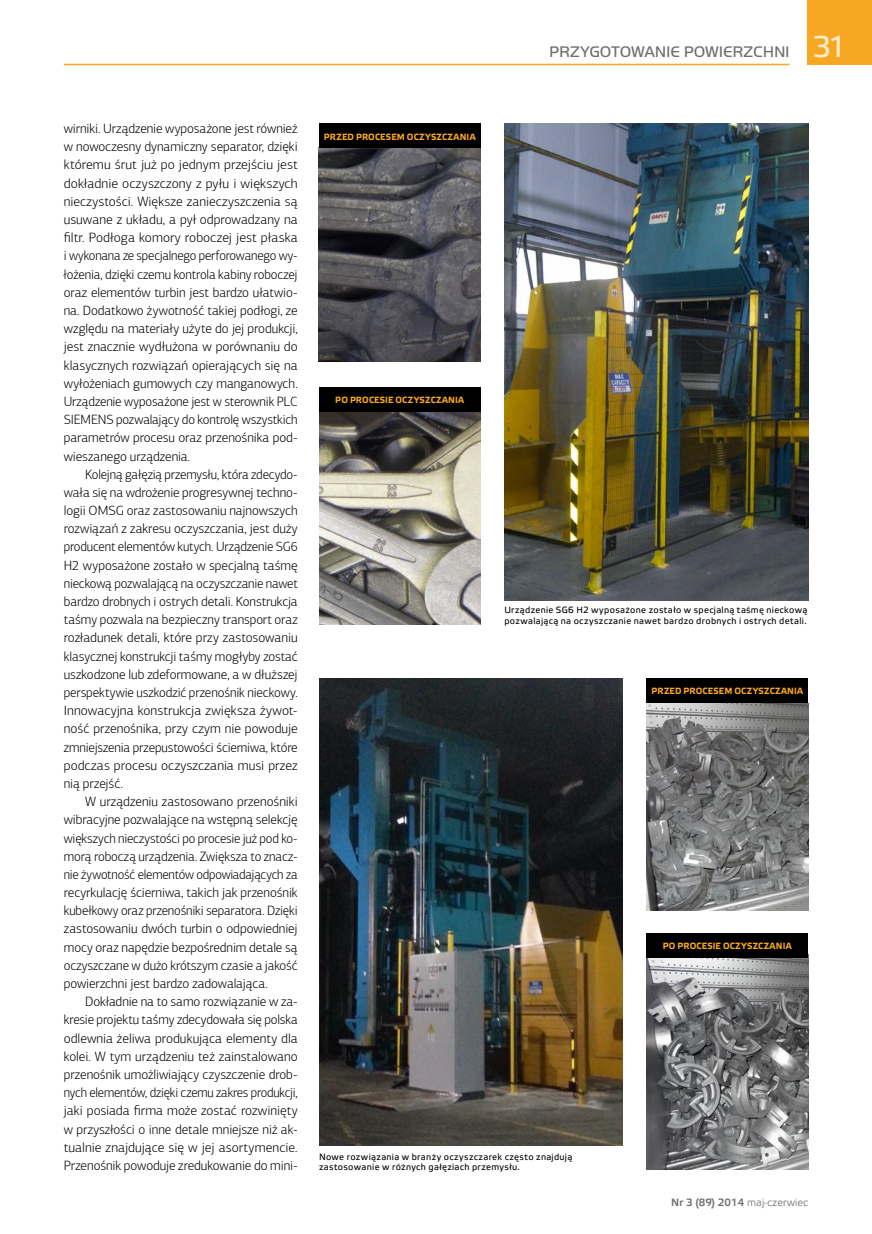
<style>
.page{position:relative;width:872px;height:1234px;background:#fff}
.page>*{position:absolute;margin:0;border:0;box-sizing:border-box;transform-origin:0 0}
.t1{font:30px "Elektra Text Pro";color:#ffeecb}
.t2{font:15.9px "Handel Gothic DOT Ligh";letter-spacing:.025em;color:#6f6f6e;scale:.96 1}
.t3{font:300 13.5px/18.1px "PF Agora Sans Pro";letter-spacing:-.005em;color:#000;text-align:justify}
.t4{font:10.5px "Elektra Light Pro";color:#6f6f6e}
.t5{font:9px/10.5px "Elektra Text Pro";letter-spacing:.03em;color:#000}
.t6{font:700 9px "Elektra Text Pro";letter-spacing:.02em;color:#f7a721;scale:.95 1}
.s1{font-family:"Elektra Medium Pro"}
</style>
<div class="page">
<img style="left:319px;top:148px;width:161px;height:213px">
<div style="left:319px;top:124px;width:161px;height:24px;background:#000"></div>
<img style="left:319px;top:412px;width:161px;height:212px">
<img style="left:504px;top:124px;width:304px;height:476px">
<img style="left:319px;top:678px;width:304px;height:467px">
<img style="left:646px;top:702px;width:162px;height:207px">
<img style="left:646px;top:957px;width:162px;height:212px">
<div style="left:319px;top:387px;width:161px;height:25px;background:#000"></div>
<div style="left:646px;top:933px;width:162px;height:24px;background:#000"></div>
<div style="left:646px;top:678px;width:162px;height:24px;background:#000"></div>
<hr style="left:64px;top:64px;width:725px;height:1px;background:#f7a721">
<div style="left:806px;top:0;width:66px;height:65px;background:#f7a721"></div>
<p class="t2" style="left:549px;top:43px;width:251px">PRZYGOTOWANIE POWIERZCHNI</p>
<h1 class="t1" style="left:812px;top:30px;width:36px">31</h1>
<p class="t3" style="left:64px;top:119px;width:235px">wirniki. Urządzenie wyposażone jest również w nowoczesny dynamiczny separator, dzięki któremu śrut już po jednym przejściu jest dokładnie oczyszczony z pyłu i większych nieczystości. Większe zanieczyszczenia są usuwane z układu, a pył odprowadzany na filtr. Podłoga komory roboczej jest płaska i wykonana ze specjalnego perforowanego wy&shy;łożenia, dzięki czemu kontrola kabiny roboczej oraz elementów turbin jest bardzo ułatwio&shy;na. Dodatkowo żywotność takiej podłogi, ze względu na materiały użyte do jej produkcji, jest znacznie wydłużona w porównaniu do klasycznych rozwiązań opierających się na wyłożeniach gumowych czy manganowych.<br>Urządzenie wyposażone jest w sterownik PLC SIEMENS pozwalający do kontrolę wszystkich parametrów procesu oraz przenośnika pod&shy;wieszanego urządzenia.</p>
<p class="t3" style="left:64px;top:465px;width:235px;text-indent:21px">Kolejną gałęzią przemysłu, która zdecydo&shy;wała się na wdrożenie progresywnej techno&shy;logii OMSG oraz zastosowaniu najnowszych rozwiązań z zakresu oczyszczania, jest duży producent elementów kutych. Urządzenie SG6<br>H2 wyposażone zostało w specjalną taśmę nieckową pozwalającą na oczyszczanie nawet bardzo drobnych i ostrych detali. Konstrukcja taśmy pozwala na bezpieczny transport oraz rozładunek detali, które przy zastosowaniu klasycznej konstrukcji taśmy mogłyby zostać uszkodzone lub zdeformowane, a w dłuższej perspektywie uszkodzić przenośnik nieckowy.<br>Innowacyjna konstrukcja zwiększa żywot&shy;ność przenośnika, przy czym nie powoduje zmniejszenia przepustowości ścierniwa, które podczas procesu oczyszczania musi przez nią przejść.</p>
<p class="t3" style="left:64px;top:792px;width:235px;text-indent:21px">W urządzeniu zastosowano przenośniki wibracyjne pozwalające na wstępną selekcję większych nieczystości po procesie już pod ko&shy;morą roboczą urządzenia. Zwiększa to znacz&shy;nie żywotność elementów odpowiadających za recyrkulację ścierniwa, takich jak przenośnik kubełkowy oraz przenośniki separatora. Dzięki zastosowaniu dwóch turbin o odpowiedniej mocy oraz napędzie bezpośrednim detale są oczyszczane w dużo krótszym czasie a jakość powierzchni jest bardzo zadowalająca.</p>
<p class="t3" style="left:64px;top:992px;width:235px;text-indent:21px">Dokładnie na to samo rozwiązanie w za&shy;kresie projektu taśmy zdecydowała się polska odlewnia żeliwa produkująca elementy dla kolei. W tym urządzeniu też zainstalowano przenośnik umożliwiający czyszczenie drob&shy;nych elementów, dzięki czemu zakres produkcji, jaki posiada firma może zostać rozwinięty w przyszłości o inne detale mniejsze niż ak&shy;tualnie znajdujące się w jej asortymencie.<br>Przenośnik powoduje zredukowanie do mini-</p>
<p class="t6" style="left:324px;top:131px;width:161px">PRZED PROCESEM OCZYSZCZANIA</p>
<p class="t6" style="left:335px;top:395px;width:137px">PO PROCESIE OCZYSZCZANIA</p>
<p class="t5" style="left:504px;top:605px;width:304px">Urządzenie SG6 H2 wyposażone zostało w specjalną taśmę nieckową pozwalającą na oczyszczanie nawet bardzo drobnych i ostrych detali.</p>
<p class="t6" style="left:651px;top:686px;width:161px">PRZED PROCESEM OCZYSZCZANIA</p>
<p class="t6" style="left:663px;top:940px;width:137px">PO PROCESIE OCZYSZCZANIA</p>
<p class="t5" style="left:319px;top:1151px;width:255px">Nowe rozwiązania w branży oczyszczarek często znajdują zastosowanie w różnych gałęziach przemysłu.</p>
<p class="t4" style="left:671px;top:1196px;width:138px"><span class="s1">Nr 3 (89) 2014</span> maj-czerwiec</p>
</div>
